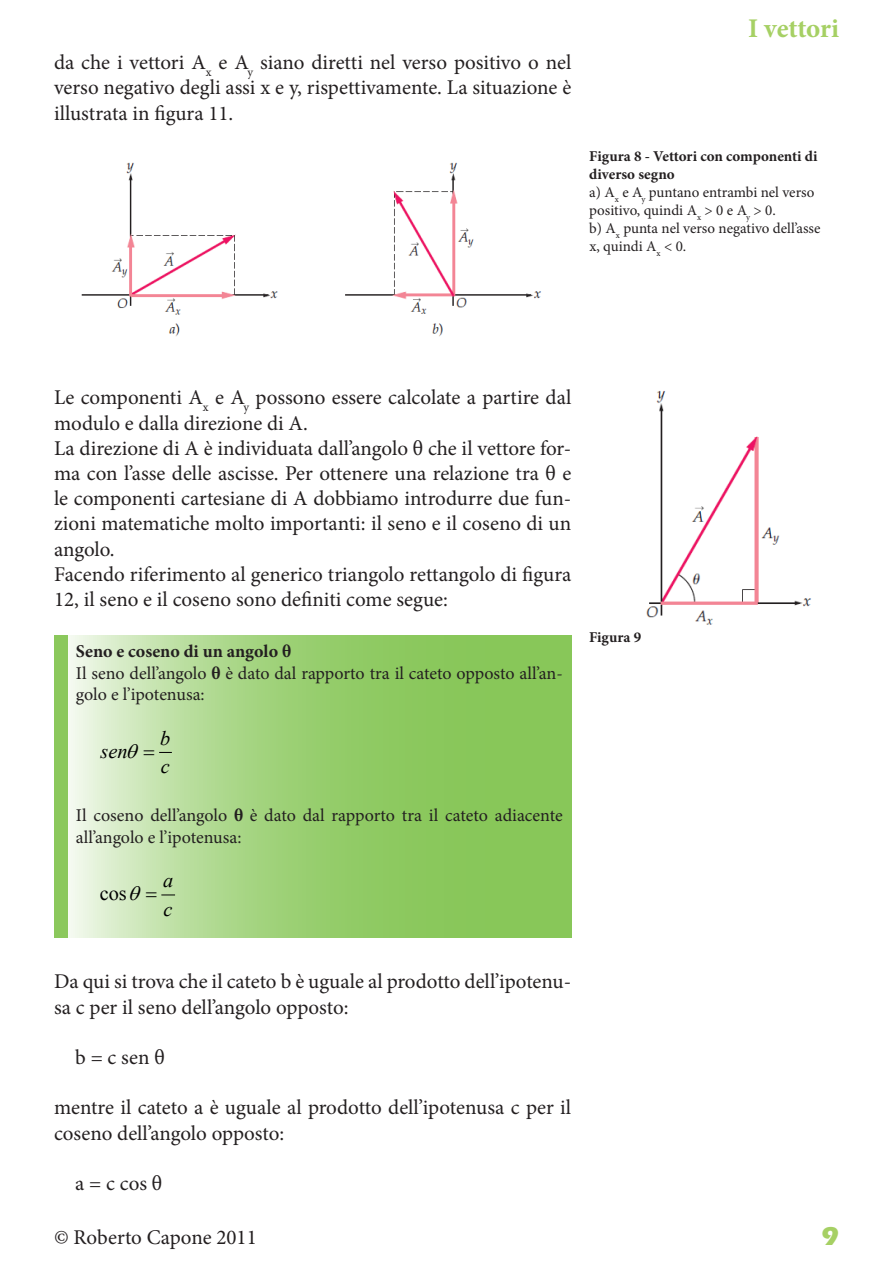
<style>
.page{position:relative;width:893px;height:1263px;background:#fff}
.page>*{position:absolute;margin:0;border:0;box-sizing:border-box;transform-origin:0 0}
.t1{font:700 27px "Minion Pro";letter-spacing:-.005em;color:#a6d064}
.t2{font:700 27px "Eras ITC";color:#a6d064}
.t3{font:21px/25.2px "Minion Pro";color:#231f20}
.t4{font:italic 20.25px/28.7px "Times New Roman";color:#000}
.t5{font:20.25px "Times New Roman";color:#000}
.t6{font:18px/21.6px "Minion Pro";color:#231f20}
.t7{font:15px/18px "Minion Pro";letter-spacing:-.005em;color:#231f20}
.t8{font:700 15px "Minion Pro";color:#231f20}
.s1{font-weight:700}
</style>
<div class="page">
<img style="left:81px;top:162px;width:461px;height:175px">
<svg style="left:67px;top:635px;width:504px;height:303px"></svg>
<div style="left:54px;top:635px;width:13px;height:303px;background:#8bc85c"></div>
<svg style="left:162px;top:894px;width:13px;height:1px"></svg>
<img style="left:646px;top:391px;width:166px;height:234px">
<svg style="left:126px;top:743px;width:28px;height:15px"></svg>
<svg style="left:129px;top:886px;width:27px;height:14px"></svg>
<p class="t3" style="left:54px;top:50px;width:519px;text-align:justify">da che i vettori A<sub>x</sub> e A<sub>y</sub> siano diretti nel verso positivo o nel verso negativo degli assi x e y, rispettivamente. La situazione è illustrata in figura 11.</p>
<p class="t1" style="left:748px;top:9px;width:92px">I vettori</p>
<p class="t7" style="left:589px;top:147px;width:233px"><span class="s1">Figura 8 - Vettori con componenti di diverso segno<br></span>a) A<sub>x</sub> e A<sub>y</sub> puntano entrambi nel verso positivo, quindi A<sub>x</sub> &gt; 0 e A<sub>y</sub> &gt; 0.<br>b) A<sub>x</sub> punta nel verso negativo dell’asse x, quindi A<sub>x</sub> &lt; 0.</p>
<p class="t3" style="left:54px;top:385px;width:519px">Le componenti A<sub>x</sub> e A<sub>y</sub> possono essere calcolate a partire dal modulo e dalla direzione di A.<br>La direzione di A è individuata dall’angolo θ che il vettore for&shy;ma con l’asse delle ascisse. Per ottenere una relazione tra θ e le componenti cartesiane di A dobbiamo introdurre due fun&shy;zioni matematiche molto importanti: il seno e il coseno di un angolo.<br>Facendo riferimento al generico triangolo rettangolo di figura 12, il seno e il coseno sono definiti come segue:</p>
<p class="t6" style="left:76px;top:640px;width:488px"><span class="s1">Seno e coseno di un angolo θ<br></span>Il seno dell’angolo <span class="s1">θ</span> è dato dal rapporto tra il cateto opposto all’an&shy;golo e l’ipotenusa:</p>
<p class="t4" style="left:160px;top:723px;width:12px">b</p>
<p class="t4" style="left:101px;top:736px;width:28px">sen</p>
<p class="t4" style="left:161px;top:752px;width:11px">c</p>
<p class="t6" style="left:76px;top:804px;width:488px">Il coseno dell’angolo <span class="s1">θ</span> è dato dal rapporto tra il cateto adiacente all’angolo e l’ipotenusa:</p>
<p class="t5" style="left:100px;top:880px;width:28px">cos</p>
<p class="t4" style="left:163px;top:866px;width:12px">a c</p>
<p class="t8" style="left:589px;top:627px;width:54px">Figura 9</p>
<p class="t3" style="left:54px;top:969px;width:519px">Da qui si trova che il cateto b è uguale al prodotto dell’ipotenu&shy;sa c per il seno dell’angolo opposto:</p>
<p class="t3" style="left:75px;top:1045px;width:91px">b = c sen θ</p>
<p class="t3" style="left:54px;top:1095px;width:519px">mentre il cateto a è uguale al prodotto dell’ipotenusa c per il coseno dell’angolo opposto:</p>
<p class="t3" style="left:75px;top:1171px;width:88px">a = c cos θ</p>
<p class="t3" style="left:54px;top:1224px;width:204px">© Roberto Capone 2011</p>
<p class="t2" style="left:821px;top:1221px;width:19px">9</p>
</div>
